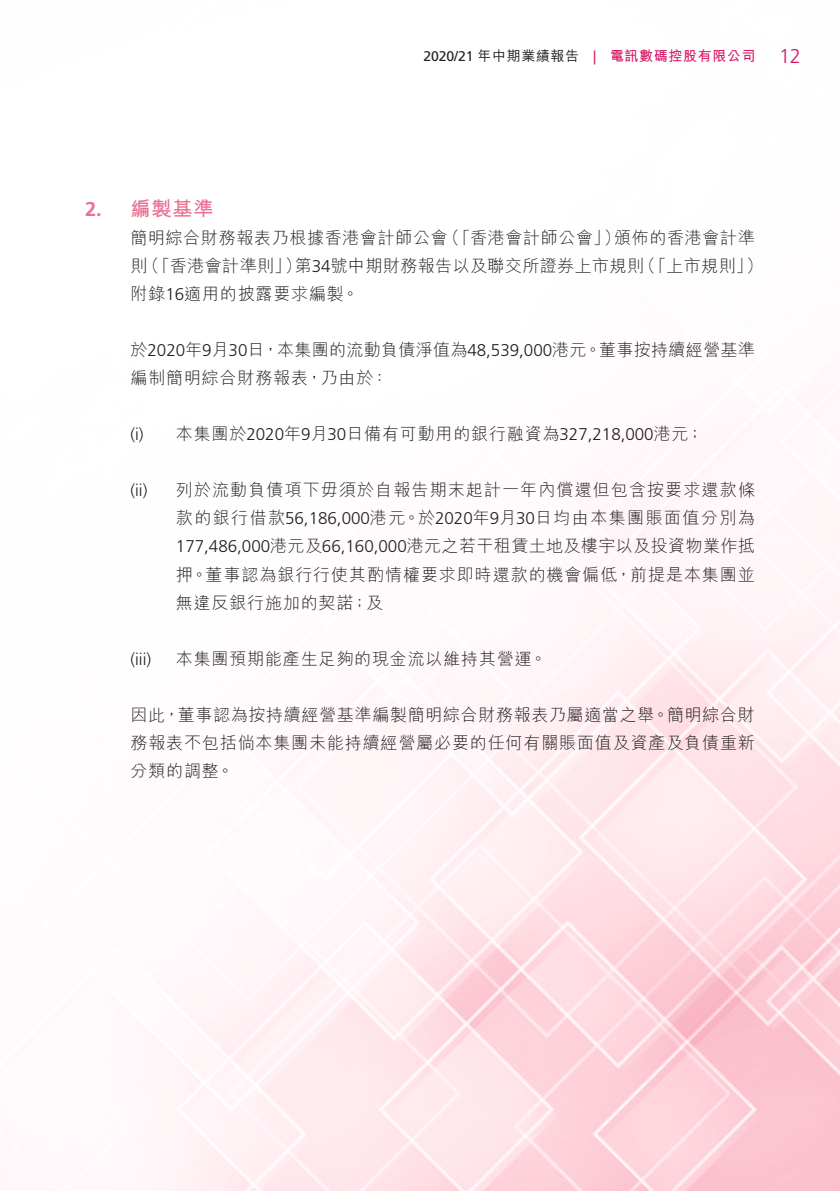
<style>
.page{position:relative;width:840px;height:1191px;background:#fff}
.page>*{position:absolute;margin:0;border:0;box-sizing:border-box;transform-origin:0 0}
.Heading_3{font:700 20px "M Hei HK";color:#e97192}
.t1{font:300 20px "Frutiger LT Std";color:#d51967}
.Heading_3-2{font:700 20px "Frutiger LT Std";color:#e97192}
.Body_Text{font:300 17px/28px "M Hei HK";letter-spacing:.05em;color:#231f20;text-align:justify}
.Body_Text-2{font:300 17px/28px "M Hei HK";letter-spacing:.02em;color:#231f20}
.Body_Text-3{font:300 17px "M Hei HK";letter-spacing:.025em;color:#231f20}
.Body_Text-4{font:300 17px "Frutiger LT Std";color:#231f20}
.t2{font:14px "Frutiger LT Std";letter-spacing:-.005em;color:#231f20}
.t3{font:700 14px "M Hei HK";letter-spacing:.045em;color:#d51967}
.t4{font:14px "Frutiger LT Std";color:#d51967}
.s1{font-family:"M Hei HK";font-weight:500}
.s2{font-family:"Frutiger LT Std"}
</style>
<div class="page">
<img style="left:151px;top:392px;width:688px;height:799px">
<p class="t2" style="left:423px;top:48px;width:157px">2020/21 <span class="s1">年中期業績報告</span></p>
<p class="t4" style="left:592px;top:48px;width:5px">|</p>
<p class="t3" style="left:609px;top:46px;width:147px">電訊數碼控股有限公司</p>
<p class="t1" style="left:778px;top:45px;width:23px">12</p>
<p class="Heading_3-2" style="left:85px;top:198px;width:18px">2.</p>
<p class="Heading_3" style="left:130px;top:194px;width:84px">編製基準</p>
<p class="Body_Text" style="left:130px;top:224px;width:318px">簡明綜合財務報表乃根據香港會計師公會</p>
<p class="Body_Text" style="left:442px;top:224px;width:179px">（「香港會計師公會」）</p>
<p class="Body_Text" style="left:613px;top:224px;width:142px">頒佈的香港會計準</p>
<p class="Body_Text" style="left:142px;top:252px;width:161px">（「香港會計準則」）</p>
<p class="Body_Text" style="left:638px;top:252px;width:115px">（「上市規則「</p>
<p class="Body_Text" style="left:745px;top:252px;width:18px">(</p>
<p class="Body_Text-3" style="left:295px;top:257px;width:350px">第<span class="s2">34</span>號中期財務報告以及聯交所證券上市規則</p>
<p class="Body_Text" style="left:130px;top:252px;width:229px">則<br>附錄<span class="s2">16</span>適用的披露要求編製。</p>
<p class="Body_Text-2" style="left:130px;top:336px;width:625px">於<span class="s2">2020</span>年月<span class="s2">9 30</span>日，本集團的流動負債淨值為<span class="s2">48,539,000</span>港元。董事按持續經營基準編制簡明綜合財務報表，乃由於：</p>
<p class="Body_Text" style="left:176px;top:420px;width:528px">本集團於<span class="s2">2020</span>年月<span class="s2">9 30</span>日備有可動用的銀行融資為<span class="s2">327,218,000</span>港元;</p>
<p class="Body_Text-4" style="left:130px;top:425px;width:15px">) i(</p>
<p class="Body_Text-4" style="left:130px;top:481px;width:18px">i i( )</p>
<p class="Body_Text" style="left:176px;top:476px;width:580px">列於流動負債項下毋須於自報告期末起計一年內償還但包含按要求還款條</p>
<p class="Body_Text" style="left:176px;top:504px;width:580px">款的銀行借款<span class="s2">56,186,000</span>港元。於<span class="s2">2020</span>年月<span class="s2">9 30</span>日均由本集團賬面值分別為<span class="s2">177,486,000</span>港元及<span class="s2">66,160,000</span>港元之若干租賃土地及樓宇以及投資物業作抵押。董事認為銀行行使其酌情權要求即時還款的機會偏低，前提是本集團並無違反銀行施加的契諾；及</p>
<p class="Body_Text" style="left:176px;top:644px;width:372px">本集團預期能產生足夠的現金流以維持其營運。</p>
<p class="Body_Text-4" style="left:130px;top:649px;width:22px">(iii)</p>
<p class="Body_Text" style="left:130px;top:700px;width:625px">因此，董事認為按持續經營基準編製簡明綜合財務報表乃屬適當之舉。簡明綜合財務報表不包括倘本集團未能持續經營屬必要的任何有關賬面值及資產及負債重新分類的調整。</p>
</div>
